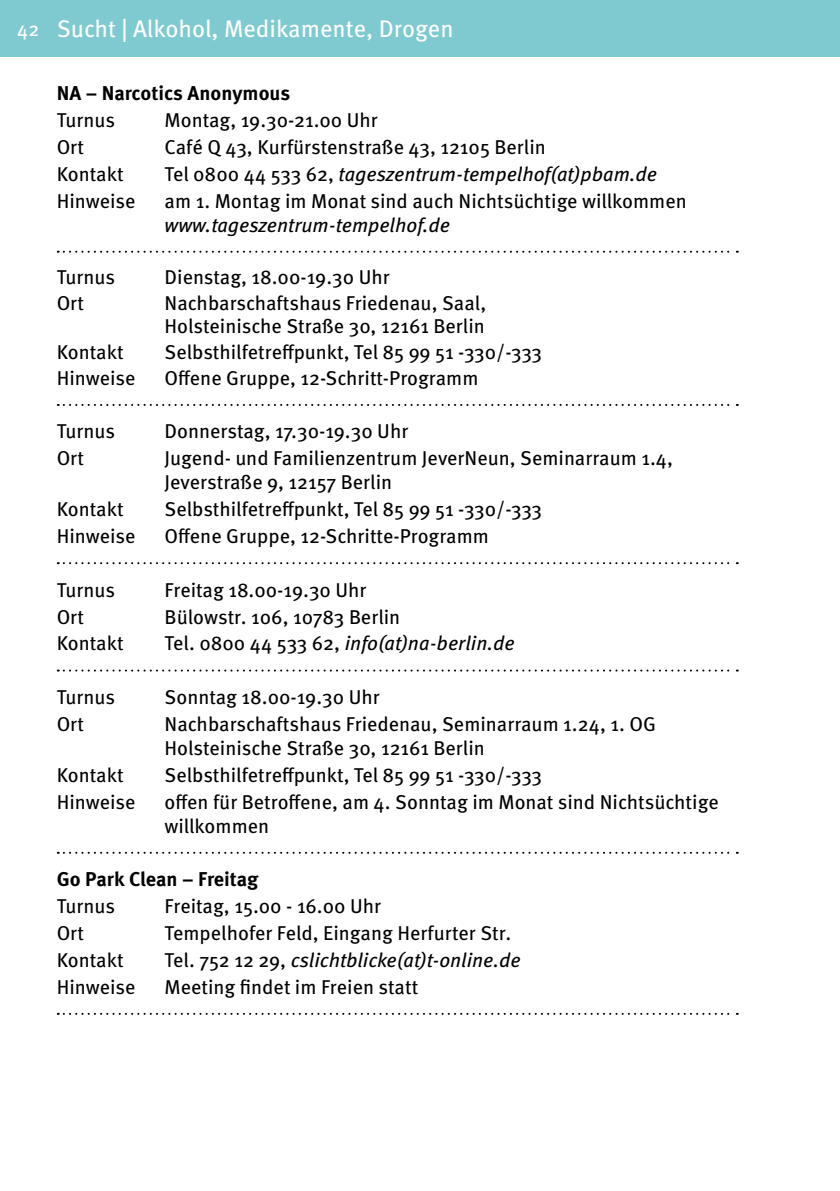
<style>
.page{position:relative;width:840px;height:1191px;background:#fff}
.page>*{position:absolute;margin:0;border:0;box-sizing:border-box;transform-origin:0 0}
.t1{font:24px "Meta Pro";color:#fff}
.t2{font:20px/24px "Meta Pro";color:#000}
.t3{font:italic 20px "Meta Pro";color:#000}
.t4{font:700 20px "Meta Pro";color:#000}
.s1{font-size:20px}
.s2{font-style:normal}
</style>
<div class="page">
<div style="left:0;top:0;width:839px;height:57px;background:#7fcad0"></div>
<svg style="left:58px;top:251px;width:679px;height:2px"></svg>
<svg style="left:58px;top:404px;width:679px;height:2px"></svg>
<svg style="left:58px;top:562px;width:679px;height:2px"></svg>
<svg style="left:58px;top:669px;width:679px;height:2px"></svg>
<svg style="left:58px;top:851px;width:679px;height:2px"></svg>
<svg style="left:58px;top:1012px;width:679px;height:2px"></svg>
<p class="t1" style="left:17px;top:14px;width:437px"><span class="s1">42</span> Sucht | Alkohol, Medikamente, Drogen</p>
<p class="t4" style="left:57px;top:81px;width:235px">NA – Narcotics Anonymous</p>
<p class="t2" style="left:57px;top:109px;width:60px">Turnus</p>
<p class="t2" style="left:164px;top:109px;width:215px">Montag, 19.30-21.00 Uhr</p>
<p class="t2" style="left:57px;top:135px;width:29px">Ort</p>
<p class="t2" style="left:164px;top:135px;width:382px">Café Q 43, Kurfürstenstraße 43, 12105 Berlin</p>
<p class="t2" style="left:57px;top:162px;width:68px">Kontakt</p>
<p class="t3" style="left:164px;top:161px;width:494px"><span class="s2">Tel 0800 44 533 62,</span> tageszentrum-tempelhof(at)pbam.de</p>
<p class="t2" style="left:57px;top:189px;width:80px">Hinweise</p>
<p class="t2" style="left:164px;top:189px;width:523px">am 1. Montag im Monat sind auch Nichtsüchtige willkommen</p>
<p class="t3" style="left:164px;top:212px;width:287px">www.tageszentrum-tempelhof.de</p>
<p class="t2" style="left:57px;top:266px;width:60px">Turnus</p>
<p class="t2" style="left:164px;top:266px;width:226px">Dienstag, 18.00-19.30 Uhr</p>
<p class="t2" style="left:57px;top:292px;width:29px">Ort</p>
<p class="t2" style="left:164px;top:292px;width:323px;line-height:23px">Nachbarschaftshaus Friedenau, Saal,<br>Holsteinische Straße 30, 12161 Berlin</p>
<p class="t2" style="left:57px;top:341px;width:68px">Kontakt</p>
<p class="t2" style="left:164px;top:341px;width:379px">Selbsthilfetreffpunkt, Tel 85 99 51 -330/-333</p>
<p class="t2" style="left:57px;top:366px;width:80px">Hinweise</p>
<p class="t2" style="left:164px;top:366px;width:315px">Offene Gruppe, 12-Schritt-Programm</p>
<p class="t2" style="left:57px;top:420px;width:60px">Turnus</p>
<p class="t2" style="left:164px;top:420px;width:245px">Donnerstag, 17.30-19.30 Uhr</p>
<p class="t2" style="left:57px;top:447px;width:29px">Ort</p>
<p class="t2" style="left:164px;top:447px;width:509px">Jugend- und Familienzentrum JeverNeun, Seminarraum 1.4,<br>Jeverstraße 9, 12157 Berlin</p>
<p class="t2" style="left:57px;top:498px;width:68px">Kontakt</p>
<p class="t2" style="left:164px;top:498px;width:379px">Selbsthilfetreffpunkt, Tel 85 99 51 -330/-333</p>
<p class="t2" style="left:57px;top:525px;width:80px">Hinweise</p>
<p class="t2" style="left:164px;top:525px;width:326px">Offene Gruppe, 12-Schritte-Programm</p>
<p class="t2" style="left:57px;top:578px;width:60px">Turnus</p>
<p class="t2" style="left:164px;top:578px;width:203px">Freitag 18.00-19.30 Uhr</p>
<p class="t2" style="left:57px;top:605px;width:29px">Ort</p>
<p class="t2" style="left:164px;top:605px;width:237px">Bülowstr. 106, 10783 Berlin</p>
<p class="t2" style="left:57px;top:632px;width:68px">Kontakt</p>
<p class="t3" style="left:164px;top:631px;width:351px"><span class="s2">Tel. 0800 44 533 62,</span> info(at)na-berlin.de</p>
<p class="t2" style="left:57px;top:686px;width:60px">Turnus</p>
<p class="t2" style="left:164px;top:686px;width:216px">Sonntag 18.00-19.30 Uhr</p>
<p class="t2" style="left:57px;top:712px;width:29px">Ort</p>
<p class="t2" style="left:164px;top:712px;width:492px">Nachbarschaftshaus Friedenau, Seminarraum 1.24, 1. OG<br>Holsteinische Straße 30, 12161 Berlin</p>
<p class="t2" style="left:57px;top:763px;width:68px">Kontakt</p>
<p class="t2" style="left:164px;top:763px;width:379px">Selbsthilfetreffpunkt, Tel 85 99 51 -330/-333</p>
<p class="t2" style="left:57px;top:790px;width:80px">Hinweise</p>
<p class="t2" style="left:164px;top:790px;width:555px">offen für Betroffene, am 4. Sonntag im Monat sind Nichtsüchtige willkommen</p>
<p class="t4" style="left:57px;top:866px;width:203px">Go Park Clean – Freitag</p>
<p class="t2" style="left:57px;top:895px;width:60px">Turnus</p>
<p class="t2" style="left:164px;top:895px;width:218px">Freitag, 15.00 - 16.00 Uhr</p>
<p class="t2" style="left:57px;top:921px;width:29px">Ort</p>
<p class="t2" style="left:164px;top:921px;width:348px">Tempelhofer Feld, Eingang Herfurter Str.</p>
<p class="t2" style="left:57px;top:948px;width:68px">Kontakt</p>
<p class="t3" style="left:164px;top:947px;width:357px"><span class="s2">Tel. 752 12 29,</span> cslichtblicke(at)t-online.de</p>
<p class="t2" style="left:57px;top:975px;width:80px">Hinweise</p>
<p class="t2" style="left:164px;top:975px;width:255px">Meeting findet im Freien statt</p>
</div>
